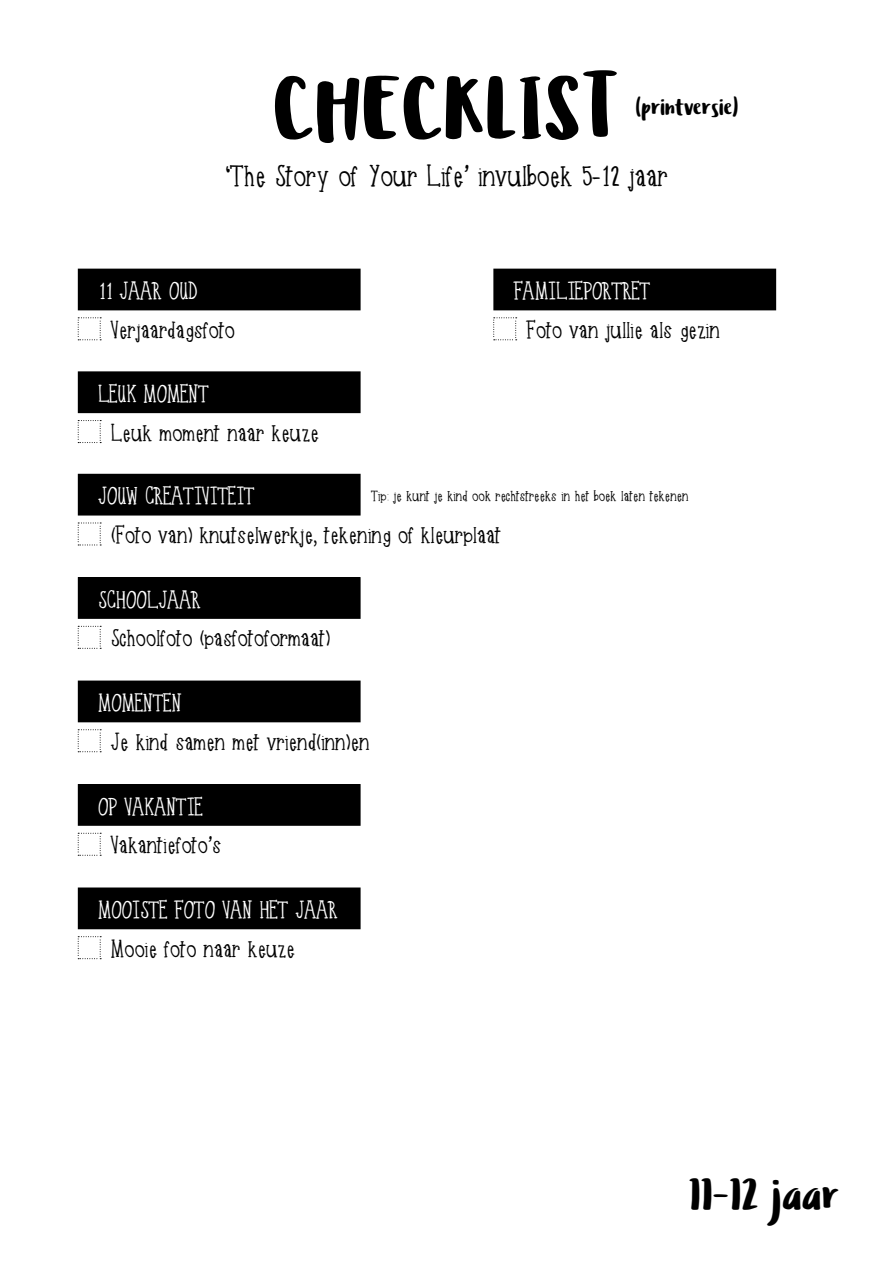
<style>
.page{position:relative;width:893px;height:1263px;background:#fff}
.page>*{position:absolute;margin:0;border:0;box-sizing:border-box;transform-origin:0 0}
.t1{font:90px "Ludicrous";color:#000}
.t2{font:45px "Ludicrous";color:#000}
.t3{font:30px "Quirked";color:#000}
.t4{font:24px "Quirked";color:#000}
.t5{font:24px "Quirked";color:#fff}
.t6{font:24px "Ludicrous";color:#000}
.t7{font:15px "Quirked";color:#000}
</style>
<div class="page">
<div style="left:79px;top:269px;width:281px;height:41px;background:#000"></div>
<svg style="left:78px;top:317px;width:23px;height:23px"></svg>
<div style="left:494px;top:269px;width:281px;height:41px;background:#000"></div>
<div style="left:79px;top:372px;width:281px;height:40px;background:#000"></div>
<div style="left:78px;top:371px;width:283px;height:42px;border:2px solid #000"></div>
<svg style="left:78px;top:420px;width:23px;height:23px"></svg>
<div style="left:79px;top:578px;width:281px;height:40px;background:#000"></div>
<div style="left:78px;top:577px;width:283px;height:42px;border:2px solid #000"></div>
<svg style="left:78px;top:626px;width:23px;height:23px"></svg>
<svg style="left:493px;top:317px;width:24px;height:23px"></svg>
<div style="left:79px;top:474px;width:281px;height:41px;background:#000"></div>
<svg style="left:78px;top:523px;width:23px;height:23px"></svg>
<div style="left:79px;top:888px;width:281px;height:40px;background:#000"></div>
<div style="left:78px;top:887px;width:283px;height:42px;border:2px solid #000"></div>
<svg style="left:78px;top:936px;width:23px;height:23px"></svg>
<div style="left:79px;top:785px;width:281px;height:40px;background:#000"></div>
<div style="left:78px;top:784px;width:283px;height:42px;border:2px solid #000"></div>
<svg style="left:78px;top:833px;width:23px;height:23px"></svg>
<div style="left:79px;top:681px;width:281px;height:40px;background:#000"></div>
<div style="left:78px;top:680px;width:283px;height:42px;border:2px solid #000"></div>
<svg style="left:78px;top:729px;width:23px;height:23px"></svg>
<h1 class="t1" style="left:273px;top:46px;width:348px">CHECKLIST</h1>
<p class="t3" style="left:225px;top:163px;width:444px">‘The Story of Your Life’ invulboek 5-12 jaar</p>
<p class="t6" style="left:636px;top:90px;width:104px">(printversie)</p>
<p class="t5" style="left:98px;top:281px;width:101px">11 JAAR OUD</p>
<p class="t5" style="left:513px;top:281px;width:138px">FAMILIEPORTRET</p>
<p class="t4" style="left:111px;top:320px;width:125px">Verjaardagsfoto</p>
<p class="t5" style="left:98px;top:383px;width:112px">LEUK MOMENT</p>
<p class="t4" style="left:111px;top:422px;width:209px">Leuk moment naar keuze</p>
<p class="t5" style="left:98px;top:486px;width:158px">JOUW CREATIVITEIT</p>
<p class="t4" style="left:526px;top:320px;width:195px">Foto van jullie als gezin</p>
<p class="t7" style="left:371px;top:489px;width:319px">Tip: je kunt je kind ook rechtstreeks in het boek laten tekenen</p>
<p class="t4" style="left:111px;top:525px;width:392px">(Foto van) knutselwerkje, tekening of kleurplaat</p>
<p class="t5" style="left:98px;top:589px;width:104px">SCHOOLJAAR</p>
<p class="t4" style="left:111px;top:628px;width:221px">Schoolfoto (pasfotoformaat)</p>
<p class="t5" style="left:98px;top:693px;width:85px">MOMENTEN</p>
<p class="t4" style="left:111px;top:731px;width:260px">Je kind samen met vriend(inn)en</p>
<p class="t5" style="left:98px;top:796px;width:106px">OP VAKANTIE</p>
<p class="t4" style="left:111px;top:835px;width:112px">Vakantiefoto’s</p>
<p class="t5" style="left:98px;top:900px;width:241px">MOOISTE FOTO VAN HET JAAR</p>
<p class="t4" style="left:111px;top:938px;width:185px">Mooie foto naar keuze</p>
<h2 class="t2" style="left:689px;top:1163px;width:153px">11-12 jaar</h2>
</div>
